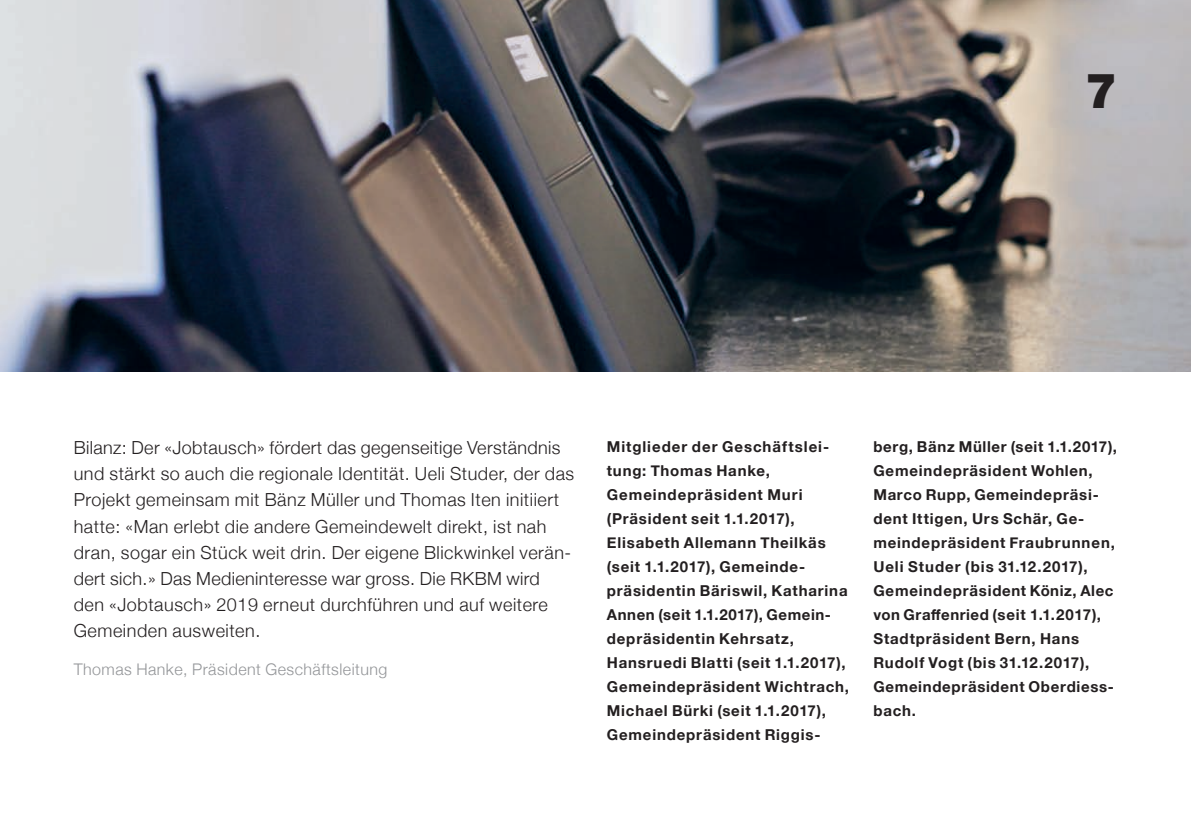
<style>
.page{position:relative;width:1191px;height:840px;background:#fff}
.page>*{position:absolute;margin:0;border:0;box-sizing:border-box;transform-origin:0 0}
.t1{font:900 48px "Helvetica Neue LT Com";color:#231f20}
.t2{font:300 18px/26px "Helvetica Neue";letter-spacing:.03em;color:#231f20}
.t3{font:300 16px "Helvetica Neue";letter-spacing:.03em;color:#939598}
.t4{font:700 15px/24px "Helvetica Neue";letter-spacing:.055em;color:#231f20}
</style>
<div class="page">
<img style="left:0;top:0;width:1191px;height:371px">
<h1 class="t1" style="left:1085px;top:62px;width:34px">7</h1>
<p class="t2" style="left:74px;top:433px;width:502px">Bilanz: Der «Jobtausch» fördert das gegenseitige Verständnis und stärkt so auch die regionale Identität. Ueli Studer, der das Projekt gemeinsam mit Bänz Müller und Thomas Iten initiiert hatte: «Man erlebt die andere Gemeindewelt direkt, ist nah dran, sogar ein Stück weit drin. Der eigene Blickwinkel verän&shy;dert sich.» Das Medieninteresse war gross. Die RKBM wird den «Jobtausch» 2019 erneut durchführen und auf weitere Gemeinden ausweiten.</p>
<p class="t3" style="left:74px;top:655px;width:315px">Thomas Hanke, Präsident Geschäftsleitung</p>
<p class="t4" style="left:607px;top:434px;width:244px">Mitglieder der Geschäftslei&shy;tung: Thomas Hanke,<br>Gemeindepräsident Muri (Präsident seit 1.1.2017),<br>Elisabeth Allemann Theilkäs (seit 1.1.2017), Gemeinde&shy;präsidentin Bäriswil, Katharina<br>Annen (seit 1.1.2017), Gemein&shy;depräsidentin Kehrsatz,<br>Hansruedi Blatti (seit 1.1.2017),<br>Gemeindepräsident Wichtrach,<br>Michael Bürki (seit 1.1.2017),<br>Gemeindepräsident Riggis-</p>
<p class="t4" style="left:873px;top:434px;width:245px">berg, Bänz Müller (seit 1.1.2017),<br>Gemeindepräsident Wohlen,<br>Marco Rupp, Gemeindepräsi&shy;dent Ittigen, Urs Schär, Ge&shy;meindepräsident Fraubrunnen,<br>Ueli Studer (bis 31.12.2017),<br>Gemeindepräsident Köniz, Alec von Graffenried (seit 1.1.2017),<br>Stadtpräsident Bern, Hans<br>Rudolf Vogt (bis 31.12.2017),<br>Gemeindepräsident Oberdiess&shy;bach.</p>
</div>
